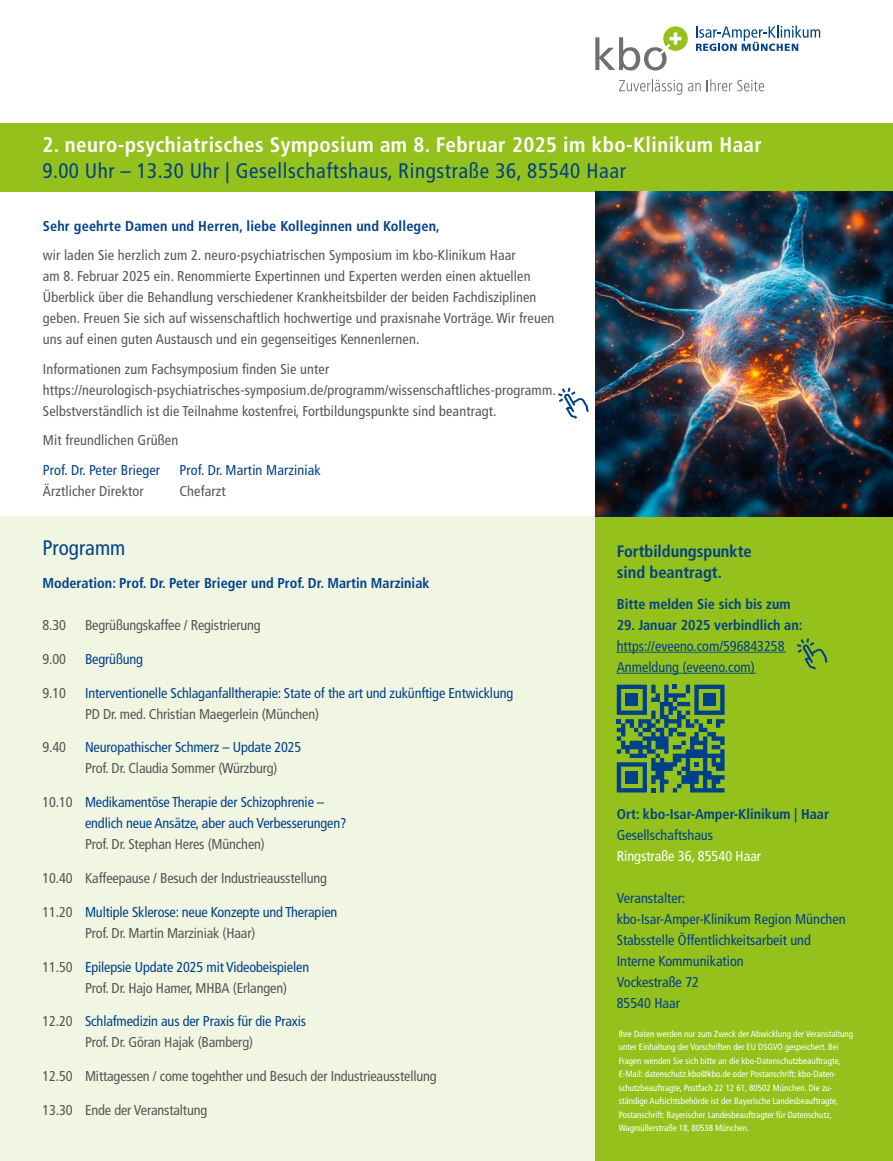
<style>
.page{position:relative;width:893px;height:1161px;background:#fff}
.page>*{position:absolute;margin:0;border:0;box-sizing:border-box;transform-origin:0 0}
.t1{font:700 condensed 21px "Frutiger LT Com";letter-spacing:.02em;color:#fff}
.t2{font:condensed 21px "Frutiger LT Com";letter-spacing:.03em;color:#004189}
.t3{font:condensed 21px "Frutiger LT Com";color:#004189}
.t4{font:700 condensed 16.5px/21px "Frutiger LT Com";color:#004189}
.t5{font:condensed 14.25px/21px "Frutiger LT Com";letter-spacing:.01em;color:#565656}
.t6{font:condensed 14.25px/21px "Frutiger LT Com";letter-spacing:-.01em;color:#004189}
.t7{font:condensed 14.25px/21px "Frutiger LT Com";letter-spacing:-.01em;color:#565656}
.t8{font:700 condensed 14.25px "Frutiger LT Com";color:#004189}
.t9{font:condensed 14.25px "Frutiger LT Com";letter-spacing:.01em;color:#004189}
.t10{font:condensed 14.25px "Frutiger LT Com";color:#fff}
.t11{font:condensed 9px/13.5px "Frutiger LT Com";color:#fff}
.s1{color:#565656}
.s2{color:#004189}
</style>
<div class="page">
<div style="left:0;top:517px;width:595px;height:644px;background:#f1f6e3"></div>
<div style="left:0;top:123px;width:893px;height:68px;background:#94c11c"></div>
<svg style="left:595px;top:26px;width:93px;height:45px"></svg>
<svg style="left:619px;top:79px;width:63px;height:16px"></svg>
<svg style="left:688px;top:83px;width:13px;height:8px"></svg>
<svg style="left:707px;top:79px;width:57px;height:12px"></svg>
<svg style="left:696px;top:26px;width:124px;height:25px"></svg>
<div style="left:595px;top:517px;width:298px;height:644px;background:#94c11c"></div>
<svg style="left:558px;top:388px;width:31px;height:31px"></svg>
<img style="left:595px;top:191px;width:298px;height:326px">
<svg style="left:617px;top:652px;width:168px;height:1px"></svg>
<svg style="left:617px;top:673px;width:139px;height:1px"></svg>
<svg style="left:797px;top:638px;width:31px;height:32px"></svg>
<svg style="left:617px;top:685px;width:108px;height:107px"></svg>
<h1 class="t1" style="left:43px;top:133px;width:721px">2. neuro-psychiatrisches Symposium am 8. Februar 2025 im kbo-Klinikum Haar</h1>
<h1 class="t2" style="left:43px;top:158px;width:585px">9.00 Uhr – 13.30 Uhr | Gesellschaftshaus, Ringstraße 36, 85540 Haar</h1>
<p class="t8" style="left:43px;top:217px;width:399px">Sehr geehrte Damen und Herren, liebe Kolleginnen und Kollegen,</p>
<p class="t5" style="left:43px;top:245px;width:513px">wir laden Sie herzlich zum 2. neuro-psychiatrischen Symposium im kbo-Klinikum Haar<br>am 8. Februar 2025 ein. Renommierte Expertinnen und Experten werden einen aktuellen Überblick über die Behandlung verschiedener Krankheitsbilder der beiden Fachdisziplinen geben. Freuen Sie sich auf wissenschaftlich hochwertige und praxisnahe Vorträge. Wir freuen uns auf einen guten Austausch und ein gegenseitiges Kennenlernen.</p>
<p class="t5" style="left:43px;top:358px;width:514px">Informationen zum Fachsymposium finden Sie unter https://neurologisch-psychiatrisches-symposium.de/programm/wissenschaftliches-programm.<br>Selbstverständlich ist die Teilnahme kostenfrei, Fortbildungspunkte sind beantragt.</p>
<p class="t5" style="left:43px;top:430px;width:137px">Mit freundlichen Grüßen</p>
<p class="t9" style="left:43px;top:461px;width:119px">Prof. Dr. Peter Brieger</p>
<p class="t9" style="left:179px;top:461px;width:143px">Prof. Dr. Martin Marziniak</p>
<p class="t5" style="left:43px;top:480px;width:102px">Ärztlicher Direktor</p>
<p class="t5" style="left:179px;top:480px;width:48px">Chefarzt</p>
<h1 class="t3" style="left:43px;top:536px;width:84px">Programm</h1>
<p class="t8" style="left:43px;top:575px;width:389px">Moderation: Prof. Dr. Peter Brieger und Prof. Dr. Martin Marziniak</p>
<p class="t5" style="left:43px;top:615px;width:25px">8.30</p>
<p class="t7" style="left:85px;top:615px;width:177px">Begrüßungskaffee / Registrierung</p>
<p class="t5" style="left:43px;top:648px;width:25px">9.00</p>
<p class="t6" style="left:85px;top:648px;width:59px">Begrüßung</p>
<p class="t5" style="left:43px;top:682px;width:25px">9.10</p>
<p class="t6" style="left:85px;top:682px;width:430px">Interventionelle Schlaganfalltherapie: State of the art und zukünftige Entwicklung</p>
<p class="t7" style="left:85px;top:703px;width:235px">PD Dr. med. Christian Maegerlein (München)</p>
<p class="t5" style="left:43px;top:737px;width:25px">9.40</p>
<p class="t6" style="left:85px;top:737px;width:218px">Neuropathischer Schmerz – Update 2025</p>
<p class="t7" style="left:85px;top:758px;width:194px">Prof. Dr. Claudia Sommer (Würzburg)</p>
<p class="t6" style="left:85px;top:792px;width:263px;text-indent:-43px"><span class="s1">10.10</span> Medikamentöse Therapie der Schizophrenie – endlich neue Ansätze, aber auch Verbesserungen?</p>
<p class="t7" style="left:85px;top:834px;width:181px">Prof. Dr. Stephan Heres (München)</p>
<p class="t7" style="left:43px;top:867px;width:286px">10.40 Kaffeepause / Besuch der Industrieausstellung</p>
<p class="t6" style="left:85px;top:901px;width:254px;text-indent:-43px"><span class="s1">11.20</span> Multiple Sklerose: neue Konzepte und Therapien<br><span class="s1">Prof. Dr. Martin Marziniak (Haar)</span></p>
<p class="t7" style="left:85px;top:956px;width:226px;text-indent:-43px">11.50 <span class="s2">Epilepsie Update 2025 mit Videobeispielen<br></span>Prof. Dr. Hajo Hamer, MHBA (Erlangen)</p>
<p class="t6" style="left:85px;top:1011px;width:223px;text-indent:-43px"><span class="s1">12.20</span> Schlafmedizin aus der Praxis für die Praxis<br><span class="s1">Prof. Dr. Göran Hajak (Bamberg)</span></p>
<p class="t7" style="left:43px;top:1066px;width:396px">12.50 Mittagessen / come togehther und Besuch der Industrieausstellung</p>
<p class="t7" style="left:43px;top:1099px;width:166px">13.30 Ende der Veranstaltung</p>
<p class="t4" style="left:617px;top:540px;width:137px">Fortbildungspunkte sind beantragt.</p>
<p class="t8" style="left:617px;top:596px;width:175px">Bitte melden Sie sich bis zum</p>
<p class="t8" style="left:617px;top:617px;width:187px">29. Januar 2025 verbindlich an:</p>
<p class="t6" style="left:617px;top:636px;width:169px">https://eveeno.com/596843258<br>Anmeldung (eveeno.com)</p>
<p class="t8" style="left:617px;top:806px;width:214px">Ort: kbo-Isar-Amper-Klinikum | Haar</p>
<p class="t6" style="left:617px;top:825px;width:98px">Gesellschaftshaus</p>
<p class="t10" style="left:617px;top:848px;width:146px">Ringstraße 36, 85540 Haar</p>
<p class="t6" style="left:617px;top:888px;width:230px">Veranstalter:<br>kbo-Isar-Amper-Klinikum Region München<br>Stabsstelle Öffentlichkeitsarbeit und<br>Interne Kommunikation<br>Vockestraße 72<br>85540 Haar</p>
<p class="t11" style="left:619px;top:1027px;width:236px">Ihre Daten werden nur zum Zweck der Abwicklung der Veranstaltung unter Einhaltung der Vorschriften der EU DSGVO gespeichert. Bei Fragen wenden Sie sich bitte an die kbo-Datenschutzbeauftragte, E-Mail: datenschutz.kbo@kbo.de oder Postanschrift: kbo-Daten&shy;schutzbeauftragte, Postfach 22 12 61, 80502 München. Die zu&shy;ständige Aufsichtsbehörde ist der Bayerische Landesbeauftragte, Postanschrift: Bayerischer Landesbeauftragter für Datenschutz, Wagmüllerstraße 18, 80538 München.</p>
</div>
